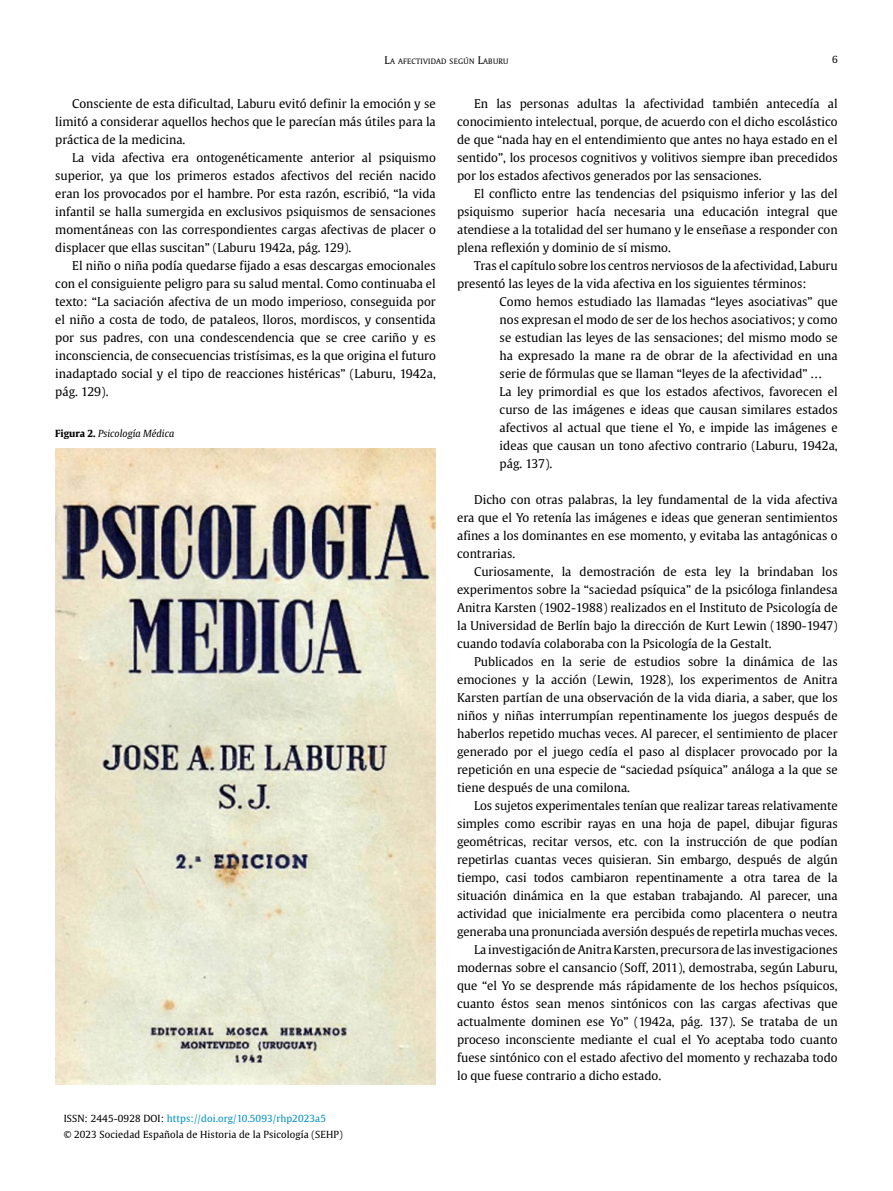
<style>
.page{position:relative;width:893px;height:1191px;background:#fff}
.page>*{position:absolute;margin:0;border:0;box-sizing:border-box;transform-origin:0 0}
.Texto{font:12px/18px "Gulliver";color:#000;text-align:justify}
.texto_sangrado{font:12px/18px "Gulliver";color:#000;text-align:justify}
.t1{font:9.75px/15.6px "Gulliver";letter-spacing:.01em;color:#000}
.Titulo_Figura-Tabla{font:italic 9.75px "Gulliver";color:#000}
.t2{font:7.35px "Gulliver";letter-spacing:.035em;color:#000}
.s1{font-size:10.5px}
.s2{font-weight:700;font-style:normal}
.s3{color:#008fc2}
</style>
<div class="page">
<img style="left:55px;top:449px;width:381px;height:635px">
<p class="t2" style="left:385px;top:56px;width:125px"><span class="s1">L</span>A AFECTIVIDAD SEGÚN <span class="s1">L</span>ABURU</p>
<p class="t1" style="left:832px;top:52px;width:7px">6</p>
<p class="Texto" style="left:55px;top:95px;width:382px;text-indent:17px">Consciente de esta dificultad, Laburu evitó definir la emoción y se limitó a considerar aquellos hechos que le parecían más útiles para la práctica de la medicina.</p>
<p class="Texto" style="left:55px;top:149px;width:382px;text-indent:17px">La vida afectiva era ontogenéticamente anterior al psiquismo superior, ya que los primeros estados afectivos del recién nacido eran los provocados por el hambre. Por esta razón, escribió, “la vida infantil se halla sumergida en exclusivos psiquismos de sensaciones momentáneas con las correspondientes cargas afectivas de placer o displacer que ellas suscitan” (Laburu 1942a, pág. 129).</p>
<p class="Texto" style="left:55px;top:257px;width:382px;text-indent:17px">El niño o niña podía quedarse fijado a esas descargas emocionales con el consiguiente peligro para su salud mental. Como continuaba el texto: “La saciación afectiva de un modo imperioso, conseguida por el niño a costa de todo, de pataleos, lloros, mordiscos, y consentida por sus padres, con una condescendencia que se cree cariño y es inconsciencia, de consecuencias tristísimas, es la que origina el futuro inadaptado social y el tipo de reacciones histéricas” (Laburu, 1942a, pág. 129).</p>
<p class="Titulo_Figura-Tabla" style="left:55px;top:428px;width:120px"><span class="s2">Figura 2.</span> Psicología Médica</p>
<p class="t1" style="left:64px;top:1110px;width:280px">ISSN: 2445-0928 DOI: <span class="s3">https://doi.org/10.5093/rhp2023a5<br></span>© 2023 Sociedad Española de Historia de la Psicología (SEHP)</p>
<p class="Texto" style="left:457px;top:95px;width:382px;text-indent:17px">En las personas adultas la afectividad también antecedía al conocimiento intelectual, porque, de acuerdo con el dicho escolástico de que “nada hay en el entendimiento que antes no haya estado en el sentido”, los procesos cognitivos y volitivos siempre iban precedidos por los estados afectivos generados por las sensaciones.</p>
<p class="Texto" style="left:457px;top:185px;width:382px;text-indent:17px">El conflicto entre las tendencias del psiquismo inferior y las del psiquismo superior hacía necesaria una educación integral que atendiese a la totalidad del ser humano y le enseñase a responder con plena reflexión y dominio de sí mismo.</p>
<p class="Texto" style="left:457px;top:257px;width:382px;text-indent:17px">Tras el capítulo sobre los centros nerviosos de la afectividad, Laburu presentó las leyes de la vida afectiva en los siguientes términos:</p>
<p class="texto_sangrado" style="left:500px;top:293px;width:340px">Como hemos estudiado las llamadas “leyes asociativas” que nos expresan el modo de ser de los hechos asociativos; y como se estudian las leyes de las sensaciones; del mismo modo se ha expresado la mane ra de obrar de la afectividad en una serie de fórmulas que se llaman “leyes de la afectividad” …</p>
<p class="texto_sangrado" style="left:500px;top:383px;width:340px">La ley primordial es que los estados afectivos, favorecen el curso de las imágenes e ideas que causan similares estados afectivos al actual que tiene el Yo, e impide las imágenes e ideas que causan un tono afectivo contrario (Laburu, 1942a, pág. 137).</p>
<p class="Texto" style="left:457px;top:491px;width:382px;text-indent:17px">Dicho con otras palabras, la ley fundamental de la vida afectiva era que el Yo retenía las imágenes e ideas que generan sentimientos afines a los dominantes en ese momento, y evitaba las antagónicas o contrarias.</p>
<p class="Texto" style="left:457px;top:563px;width:382px;text-indent:17px">Curiosamente, la demostración de esta ley la brindaban los experimentos sobre la “saciedad psíquica” de la psicóloga finlandesa Anitra Karsten (1902-1988) realizados en el Instituto de Psicología de la Universidad de Berlín bajo la dirección de Kurt Lewin (1890-1947) cuando todavía colaboraba con la Psicología de la Gestalt.</p>
<p class="Texto" style="left:457px;top:653px;width:382px;text-indent:17px">Publicados en la serie de estudios sobre la dinámica de las emociones y la acción (Lewin, 1928), los experimentos de Anitra Karsten partían de una observación de la vida diaria, a saber, que los niños y niñas interrumpían repentinamente los juegos después de haberlos repetido muchas veces. Al parecer, el sentimiento de placer generado por el juego cedía el paso al displacer provocado por la repetición en una especie de “saciedad psíquica” análoga a la que se tiene después de una comilona.</p>
<p class="Texto" style="left:457px;top:797px;width:382px;text-indent:17px">Los sujetos experimentales tenían que realizar tareas relativamente simples como escribir rayas en una hoja de papel, dibujar figuras geométricas, recitar versos, etc. con la instrucción de que podían repetirlas cuantas veces quisieran. Sin embargo, después de algún tiempo, casi todos cambiaron repentinamente a otra tarea de la situación dinámica en la que estaban trabajando. Al parecer, una actividad que inicialmente era percibida como placentera o neutra generaba una pronunciada aversión después de repetirla muchas veces.</p>
<p class="Texto" style="left:457px;top:941px;width:382px;text-indent:17px">La investigación de Anitra Karsten, precursora de las investigaciones modernas sobre el cansancio (Soff, 2011), demostraba, según Laburu, que “el Yo se desprende más rápidamente de los hechos psíquicos, cuanto éstos sean menos sintónicos con las cargas afectivas que actualmente dominen ese Yo” (1942a, pág. 137). Se trataba de un proceso inconsciente mediante el cual el Yo aceptaba todo cuanto fuese sintónico con el estado afectivo del momento y rechazaba todo lo que fuese contrario a dicho estado.</p>
</div>
